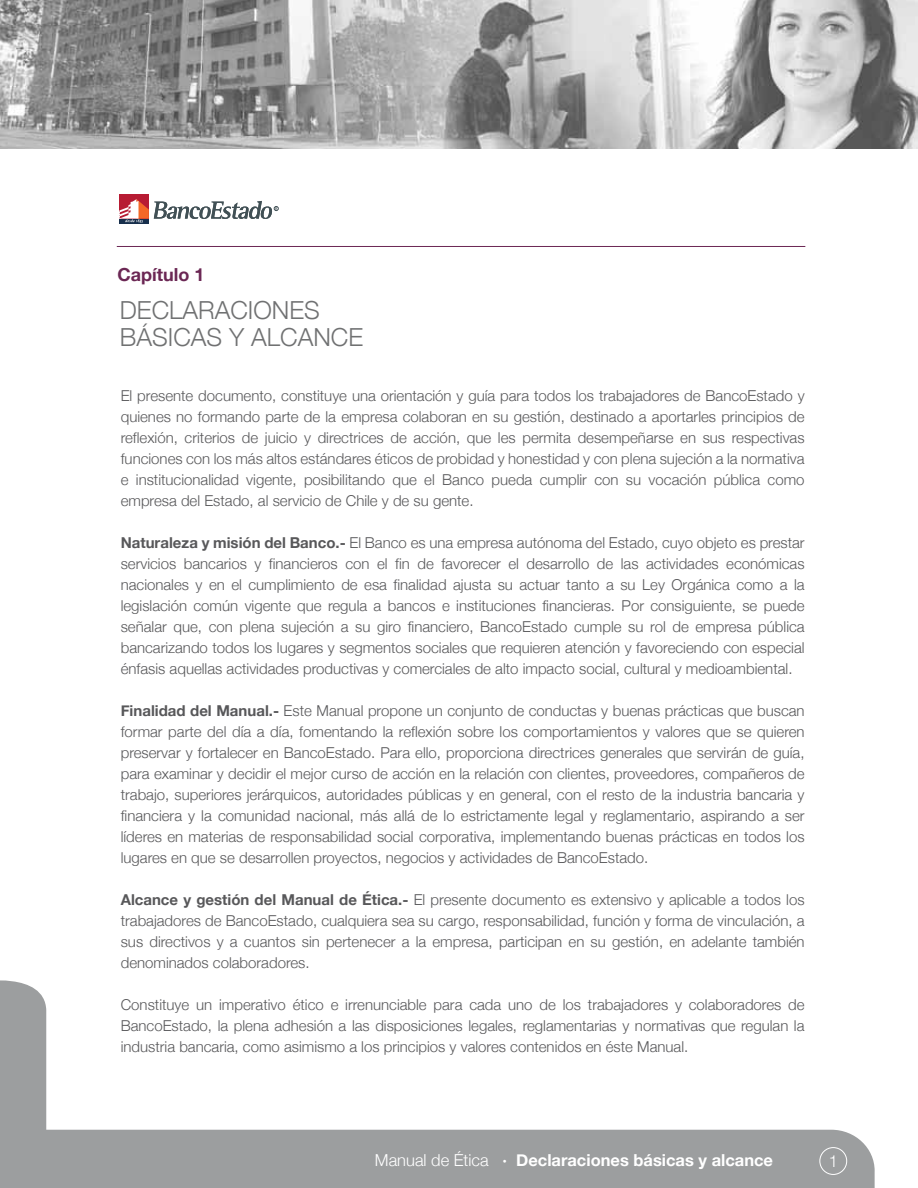
<style>
.page{position:relative;width:918px;height:1188px;background:#fff}
.page>*{position:absolute;margin:0;border:0;box-sizing:border-box;transform-origin:0 0}
.t1{font:300 24.9px/27px "Helvetica Neue";color:#707172}
.t2{font:700 18px "Helvetica Neue";color:#6b2754}
.t3{font:700 16.5px "Helvetica Neue";color:#fff}
.t4{font:300 16.5px "Helvetica Neue";color:#fff}
.t5{font:300 15px/21px "Helvetica Neue";color:#58585a;text-align:justify}
.s1{font-weight:700}
.s2{font-weight:300}
</style>
<div class="page">
<div style="left:119px;top:194px;width:30px;height:30px;background:#b71b33"></div>
<div style="left:119px;top:219px;width:30px;height:5px;background:#172f4c"></div>
<svg style="left:119px;top:199px;width:159px;height:24px"></svg>
<img style="left:0;top:0;width:918px;height:149px">
<div style="left:46px;top:1130px;width:829px;height:58px;background:#9c9e9f"></div>
<div style="left:0;top:980px;width:46px;height:208px;background:#9c9e9f"></div>
<div style="left:819px;top:1147px;width:28px;height:28px;border:1px solid #fff;border-radius:50%"></div>
<hr style="left:117px;top:246px;width:688px;height:1px;background:#6b2754">
<p class="t2" style="left:118px;top:264px;width:88px">Capítulo 1</p>
<h1 class="t1" style="left:120px;top:297px;width:245px">DECLARACIONES<br>BÁSICAS Y ALCANCE</h1>
<p class="t5" style="left:121px;top:385px;width:685px">El presente documento, constituye una orientación y guía para todos los trabajadores de BancoEstado y quienes no formando parte de la empresa colaboran en su gestión, destinado a aportarles principios de reflexión, criterios de juicio y directrices de acción, que les permita desempeñarse en sus respectivas funciones con los más altos estándares éticos de probidad y honestidad y con plena sujeción a la normativa e institucionalidad vigente, posibilitando que el Banco pueda cumplir con su vocación pública como empresa del Estado, al servicio de Chile y de su gente.</p>
<p class="t5" style="left:121px;top:532px;width:685px"><span class="s1">Naturaleza y misión del Banco.-</span> El Banco es una empresa autónoma del Estado, cuyo objeto es prestar servicios bancarios y financieros con el fin de favorecer el desarrollo de las actividades económicas nacionales y en el cumplimiento de esa finalidad ajusta su actuar tanto a su Ley Orgánica como a la legislación común vigente que regula a bancos e instituciones financieras. Por consiguiente, se puede señalar que, con plena sujeción a su giro financiero, BancoEstado cumple su rol de empresa pública bancarizando todos los lugares y segmentos sociales que requieren atención y favoreciendo con especial énfasis aquellas actividades productivas y comerciales de alto impacto social, cultural y medioambiental.</p>
<p class="t5" style="left:121px;top:700px;width:685px"><span class="s1">Finalidad del Manual.-</span> Este Manual propone un conjunto de conductas y buenas prácticas que buscan formar parte del día a día, fomentando la reflexión sobre los comportamientos y valores que se quieren preservar y fortalecer en BancoEstado. Para ello, proporciona directrices generales que servirán de guía, para examinar y decidir el mejor curso de acción en la relación con clientes, proveedores, compañeros de trabajo, superiores jerárquicos, autoridades públicas y en general, con el resto de la industria bancaria y financiera y la comunidad nacional, más allá de lo estrictamente legal y reglamentario, aspirando a ser líderes en materias de responsabilidad social corporativa, implementando buenas prácticas en todos los lugares en que se desarrollen proyectos, negocios y actividades de BancoEstado.</p>
<p class="t5" style="left:121px;top:889px;width:685px"><span class="s1">Alcance y gestión del Manual de Ética.-</span> El presente documento es extensivo y aplicable a todos los trabajadores de BancoEstado, cualquiera sea su cargo, responsabilidad, función y forma de vinculación, a sus directivos y a cuantos sin pertenecer a la empresa, participan en su gestión, en adelante también denominados colaboradores.</p>
<p class="t5" style="left:121px;top:994px;width:685px">Constituye un imperativo ético e irrenunciable para cada uno de los trabajadores y colaboradores de BancoEstado, la plena adhesión a las disposiciones legales, reglamentarias y normativas que regulan la industria bancaria, como asimismo a los principios y valores contenidos en éste Manual.</p>
<p class="t3" style="left:375px;top:1150px;width:400px"><span class="s2">Manual de Ética</span> · Declaraciones básicas y alcance</p>
<p class="t4" style="left:829px;top:1151px;width:11px">1</p>
</div>
